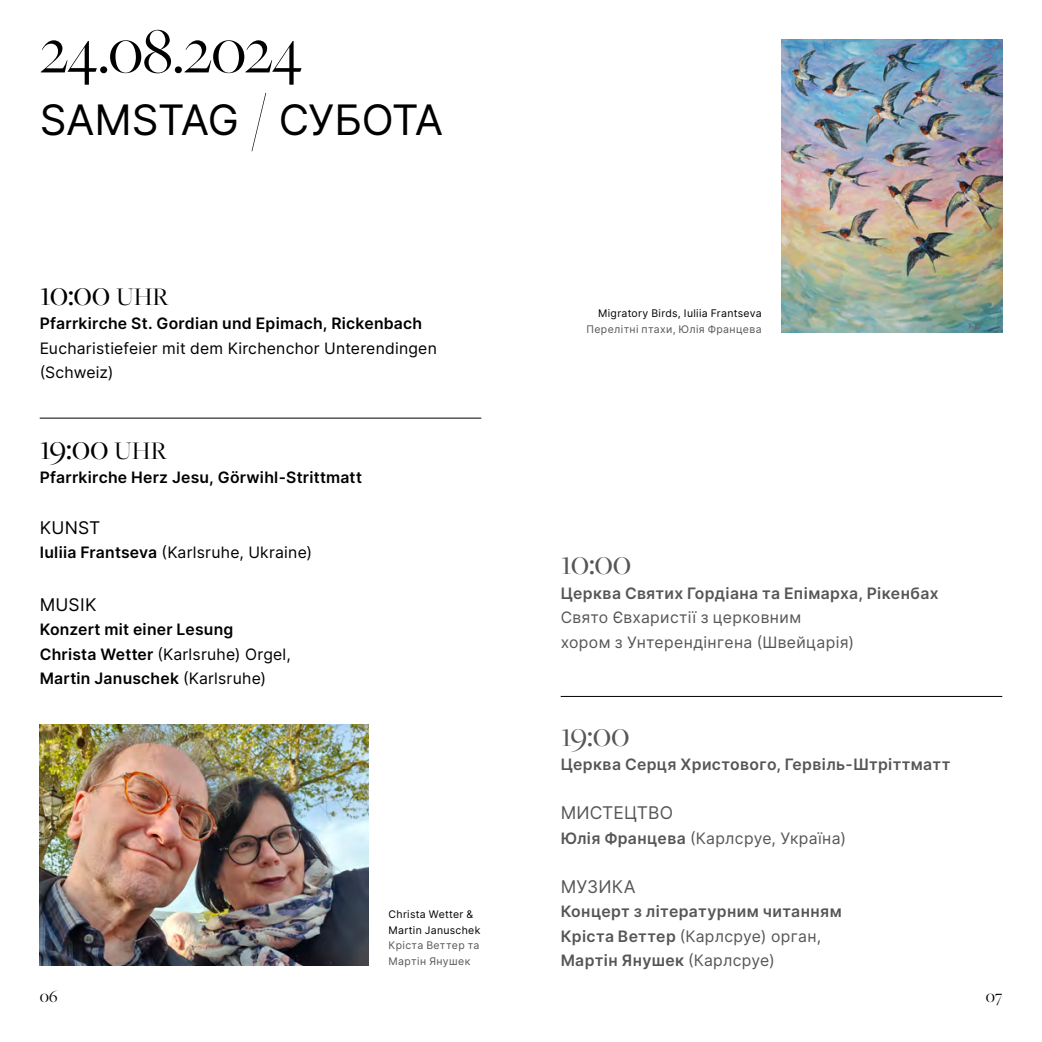
<style>
.page{position:relative;width:1042px;height:1042px;background:#fff}
.page>*{position:absolute;margin:0;border:0;box-sizing:border-box;transform-origin:0 0}
.t1{font:66.5px "Freight Big Pro";letter-spacing:-.015em;color:#000}
.t2{font:42px "Inter";letter-spacing:-.015em;color:#000}
.t3{font:35px "Freight Big Pro";letter-spacing:-.02em;color:#000}
.t4{font:35px "Freight Big Pro";letter-spacing:-.02em;color:#565655}
.t5{font:17.5px "Inter";letter-spacing:.005em;color:#565655}
.t6{font:17.5px "Inter";letter-spacing:.015em;color:#000}
.t7{font:17.5px "Freight Big Pro";color:#000}
.t8{font:600 15.75px/24.5px "Inter";letter-spacing:.015em;color:#000}
.t9{font:600 15.75px/24.5px "Inter";letter-spacing:.025em;color:#565655}
.t10{font:15.75px/24.5px "Inter";letter-spacing:.015em;color:#000}
.t11{font:15.75px/24.5px "Inter";letter-spacing:.025em;color:#565655}
.t12{font:10.5px/15.8px "Inter";letter-spacing:.03em;color:#000}
.t13{font:10.5px/15.8px "Inter";letter-spacing:.035em;color:#565655}
.s1{font-family:"Freight Big Pro";font-size:66.5px}
.s2{font-size:26.25px}
.s3{font-weight:600}
.s4{font-weight:400}
</style>
<div class="page">
<img style="left:781px;top:40px;width:221px;height:293px">
<hr style="left:40px;top:418px;width:441px;height:1px;background:#000">
<hr style="left:561px;top:696px;width:441px;height:1px;background:#000">
<img style="left:40px;top:725px;width:329px;height:240px">
<h1 class="t1" style="left:40px;top:8px;width:264px">24.08.2024</h1>
<h2 class="t2" style="left:40px;top:89px;width:405px">SAMSTAG <span class="s1">/</span> СУБОТА</h2>
<h3 class="t3" style="left:40px;top:271px;width:131px">10:00 <span class="s2">UHR</span></h3>
<p class="t8" style="left:40px;top:311px;width:384px">Pfarrkirche St. Gordian und Epimach, Rickenbach</p>
<p class="t10" style="left:40px;top:335px;width:399px">Eucharistiefeier mit dem Kirchenchor Unterendingen (Schweiz)</p>
<h3 class="t3" style="left:40px;top:425px;width:129px">19:00 <span class="s2">UHR</span></h3>
<p class="t8" style="left:40px;top:465px;width:324px">Pfarrkirche Herz Jesu, Görwihl-Strittmatt</p>
<p class="t6" style="left:40px;top:515px;width:62px">KUNST</p>
<p class="t10" style="left:40px;top:540px;width:274px"><span class="s3">Iuliia Frantseva</span> (Karlsruhe, Ukraine)</p>
<p class="t6" style="left:40px;top:592px;width:58px">MUSIK</p>
<p class="t8" style="left:40px;top:617px;width:253px">Konzert mit einer Lesung<br>Christa Wetter <span class="s4">(Karlsruhe) Orgel,<br></span>Martin Januschek <span class="s4">(Karlsruhe)</span></p>
<p class="t12" style="left:388px;top:906px;width:93px">Christa Wetter &amp;<br>Martin Januschek</p>
<p class="t13" style="left:388px;top:937px;width:93px">Кріста Веттер та<br>Мартін Янушек</p>
<p class="t12" style="left:598px;top:305px;width:165px">Migratory Birds, Iuliia Frantseva</p>
<p class="t13" style="left:586px;top:321px;width:177px">Перелітні птахи, Юлія Францева</p>
<h3 class="t4" style="left:561px;top:540px;width:72px">10:00</h3>
<p class="t9" style="left:561px;top:580px;width:379px">Церква Святих Гордіана та Епімарха, Рікенбах</p>
<p class="t11" style="left:561px;top:605px;width:295px">Свято Євхаристії з церковним хором з Унтерендінгена (Швейцарія)</p>
<h3 class="t4" style="left:561px;top:712px;width:70px">19:00</h3>
<p class="t9" style="left:561px;top:752px;width:391px">Церква Серця Христового, Гервіль-Штріттматт</p>
<p class="t5" style="left:561px;top:800px;width:114px">МИСТЕЦТВО</p>
<p class="t11" style="left:561px;top:825px;width:287px"><span class="s3">Юлія Францева</span> (Карлсруе, Україна)</p>
<p class="t5" style="left:561px;top:873px;width:76px">МУЗИКА</p>
<p class="t9" style="left:561px;top:899px;width:282px">Концерт з літературним читанням<br>Кріста Веттер <span class="s4">(Карлсруе) орган,<br></span>Мартін Янушек <span class="s4">(Карлсруе)</span></p>
<p class="t7" style="left:40px;top:985px;width:19px">06</p>
<p class="t7" style="left:986px;top:985px;width:18px">07</p>
</div>
